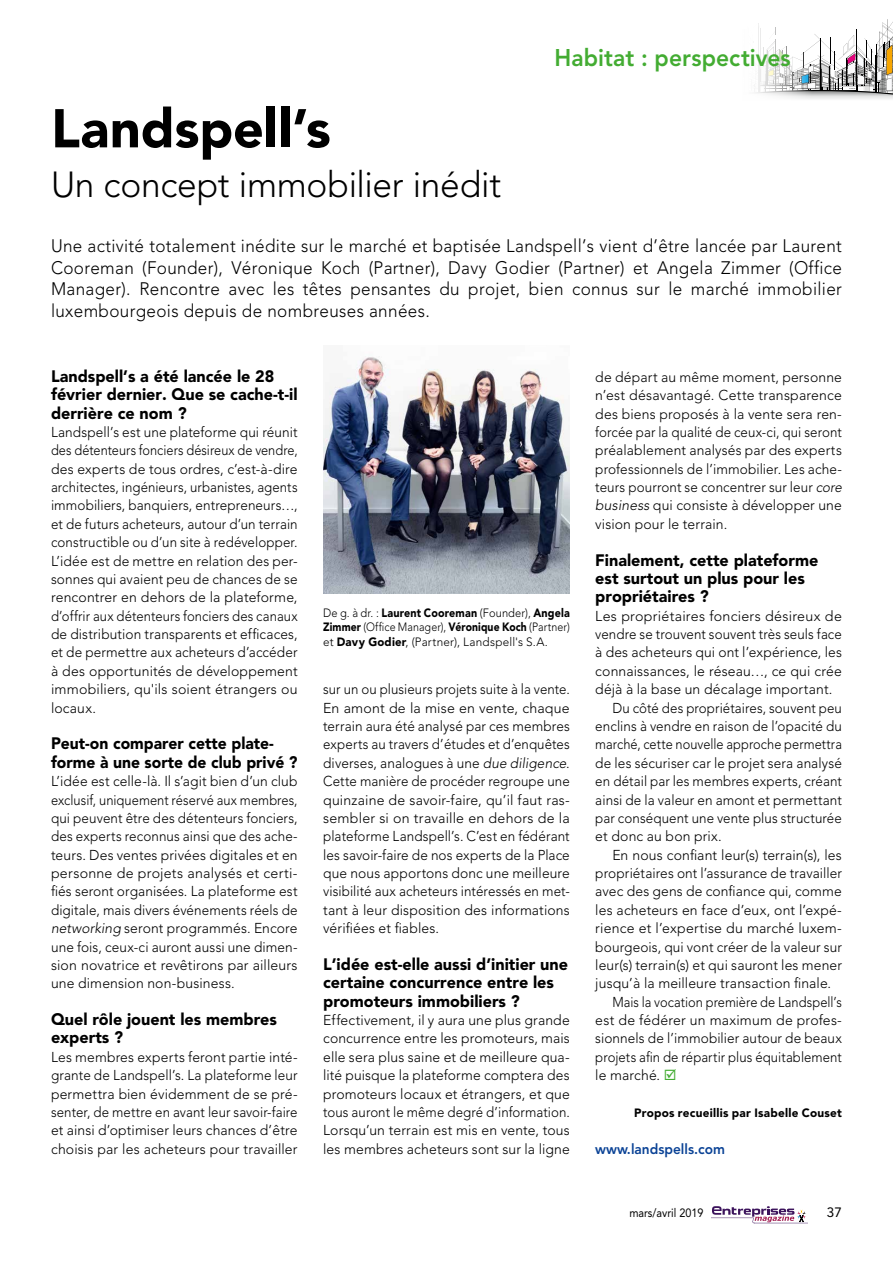
<style>
.page{position:relative;width:893px;height:1263px;background:#fff}
.page>*{position:absolute;margin:0;border:0;box-sizing:border-box;transform-origin:0 0}
.t1{font:900 54px "Avenir";color:#000}
.t2{font:300 36px "Avenir";letter-spacing:-.005em;color:#000}
.t3{font:800 24px "Avenir";color:#43ac32;scale:.95 1}
.t4{font:300 18px/21.6px "Avenir";letter-spacing:.02em;color:#000;text-align:justify;scale:.95 1}
.t5{font:900 16.5px/18.5px "Avenir";color:#000}
.t6{font:900 16.5px/18.3px "Avenir";color:#000;scale:.95 1}
.t7{font:300 14.25px/18.3px "Avenir";letter-spacing:.01em;color:#000;text-align:justify}
.t8{font:300 14.25px/18.5px "Avenir";letter-spacing:.01em;color:#000;text-align:justify;scale:.95 1}
.t9{font:300 14.25px/18.3px "Avenir";letter-spacing:.01em;color:#000;text-align:justify;scale:.93 1}
.t10{font:300 14.25px "Avenir";letter-spacing:.01em;color:#000;scale:.96 1}
.t11{font:300 14.25px "Avenir";letter-spacing:.01em;color:#000;scale:.94 1}
.t12{font:300 14.25px "Avenir";letter-spacing:.01em;color:#000;scale:.9 1}
.t13{font:300 14.25px "Avenir";letter-spacing:.01em;color:#000;scale:.92 1}
.t14{font:800 14.25px "Avenir";color:#0b4396;scale:.96 1}
.t15{font:13.5px "Avenir";color:#000}
.t16{font:300 12px/14.4px "Avenir";letter-spacing:.015em;color:#000;text-align:justify;scale:.92 1}
.t17{font:900 12px "Avenir";letter-spacing:.02em;color:#000}
.t18{font:12px "Avenir";color:#000;scale:.9 1}
.s1{font-style:italic}
.s2{font-weight:900}
.s3{color:#43ac32}
</style>
<div class="page">
<svg style="left:712px;top:1206px;width:96px;height:17px"></svg>
<svg style="left:755px;top:19px;width:138px;height:80px"></svg>
<img style="left:323px;top:357px;width:247px;height:236px">
<h3 class="t3" style="left:554px;top:44px;width:250px">Habitat : perspectives</h3>
<h1 class="t1" style="left:51px;top:96px;width:281px">Landspell’s</h1>
<h2 class="t2" style="left:51px;top:163px;width:452px">Un concept immobilier inédit</h2>
<p class="t4" style="left:51px;top:235px;width:834px">Une activité totalement inédite sur le marché et baptisée Landspell’s vient d’être lancée par Laurent Cooreman (Founder), Véronique Koch (Partner), Davy Godier (Partner) et Angela Zimmer (Office Manager). Rencontre avec les têtes pensantes du projet, bien connus sur le marché immobilier luxembourgeois depuis de nombreuses années.</p>
<p class="t5" style="left:51px;top:367px;width:248px">Landspell’s a été lancée le 28 février dernier. Que se cache-t-il derrière ce nom ?</p>
<p class="t8" style="left:51px;top:423px;width:261px">Landspell’s est une plateforme qui réunit des détenteurs fonciers désireux de vendre, des experts de tous ordres, c’est-à-dire architectes, ingénieurs, urbanistes, agents immobiliers, banquiers, entrepreneurs…, et de futurs acheteurs, autour d’un terrain constructible ou d’un site à redévelopper.<br>L’idée est de mettre en relation des per&shy;sonnes qui avaient peu de chances de se rencontrer en dehors de la plateforme, d’offrir aux détenteurs fonciers des canaux de distribution transparents et efficaces, et de permettre aux acheteurs d’accéder à des opportunités de développement immobiliers, qu'ils soient étrangers ou locaux.</p>
<p class="t6" style="left:51px;top:734px;width:261px">Peut-on comparer cette plate&shy;forme à une sorte de club privé ?</p>
<p class="t7" style="left:51px;top:772px;width:248px">L’idée est celle-là. Il s’agit bien d’un club exclusif, uniquement réservé aux membres, qui peuvent être des détenteurs fonciers, des experts reconnus ainsi que des ache&shy;teurs. Des ventes privées digitales et en personne de projets analysés et certi&shy;fiés seront organisées. La plateforme est digitale, mais divers événements réels de <span class="s1">networking</span> seront programmés. Encore une fois, ceux-ci auront aussi une dimen&shy;sion novatrice et revêtirons par ailleurs une dimension non-business.</p>
<p class="t5" style="left:51px;top:1010px;width:228px">Quel rôle jouent les membres experts ?</p>
<p class="t7" style="left:51px;top:1048px;width:248px">Les membres experts feront partie inté&shy;grante de Landspell’s. La plateforme leur permettra bien évidemment de se pré&shy;senter, de mettre en avant leur savoir-faire et ainsi d’optimiser leurs chances d’être choisis par les acheteurs pour travailler</p>
<p class="t16" style="left:323px;top:605px;width:270px">De g. à dr. : <span class="s2">Laurent Cooreman</span> (Founder), <span class="s2">Angela Zimmer</span> (Office Manager), <span class="s2">Véronique Koch</span> (Partner) et <span class="s2">Davy Godier</span>, (Partner), Landspell's S.A.</p>
<p class="t9" style="left:323px;top:680px;width:267px">sur un ou plusieurs projets suite à la vente.<br>En amont de la mise en vente, chaque terrain aura été analysé par ces membres experts au travers d’études et d’enquêtes diverses, analogues à une <span class="s1">due diligence</span>.<br>Cette manière de procéder regroupe une quinzaine de savoir-faire, qu’il faut ras&shy;sembler si on travaille en dehors de la plateforme Landspell’s. C’est en fédérant les savoir-faire de nos experts de la Place que nous apportons donc une meilleure visibilité aux acheteurs intéressés en met&shy;tant à leur disposition des informations vérifiées et fiables.</p>
<p class="t5" style="left:323px;top:955px;width:246px">L’idée est-elle aussi d’initier une certaine concurrence entre les promoteurs immobiliers ?</p>
<p class="t7" style="left:323px;top:1011px;width:248px">Effectivement, il y aura une plus grande concurrence entre les promoteurs, mais elle sera plus saine et de meilleure qua&shy;lité puisque la plateforme comptera des promoteurs locaux et étrangers, et que tous auront le même degré d’information.<br>Lorsqu’un terrain est mis en vente, tous les membres acheteurs sont sur la ligne</p>
<p class="t7" style="left:595px;top:368px;width:248px">de départ au même moment, personne n’est désavantagé. Cette transparence des biens proposés à la vente sera ren&shy;forcée par la qualité de ceux-ci, qui seront préalablement analysés par des experts professionnels de l’immobilier. Les ache&shy;teurs pourront se concentrer sur leur <span class="s1">core business</span> qui consiste à développer une vision pour le terrain.</p>
<p class="t5" style="left:595px;top:550px;width:225px">Finalement, cette plateforme est surtout un plus pour les propriétaires ?</p>
<p class="t7" style="left:595px;top:607px;width:248px">Les propriétaires fonciers désireux de</p>
<p class="t11" style="left:595px;top:626px;width:264px">vendre se trouvent souvent très seuls face</p>
<p class="t7" style="left:595px;top:643px;width:248px">à des acheteurs qui ont l’expérience, les</p>
<p class="t7" style="left:595px;top:662px;width:248px">connaissances, le réseau…, ce qui crée</p>
<p class="t7" style="left:595px;top:680px;width:239px">déjà à la base un décalage important.</p>
<p class="t9" style="left:612px;top:698px;width:248px">Du côté des propriétaires, souvent peu</p>
<p class="t8" style="left:595px;top:717px;width:261px">enclins à vendre en raison de l’opacité du</p>
<p class="t12" style="left:595px;top:736px;width:276px">marché, cette nouvelle approche permettra</p>
<p class="t10" style="left:595px;top:754px;width:258px">de les sécuriser car le projet sera analysé</p>
<p class="t11" style="left:595px;top:773px;width:264px">en détail par les membres experts, créant</p>
<p class="t8" style="left:595px;top:790px;width:261px">ainsi de la valeur en amont et permettant</p>
<p class="t11" style="left:595px;top:809px;width:264px">par conséquent une vente plus structurée</p>
<p class="t7" style="left:595px;top:827px;width:128px">et donc au bon prix.</p>
<p class="t7" style="left:612px;top:845px;width:231px">En nous confiant leur(s) terrain(s), les</p>
<p class="t10" style="left:595px;top:865px;width:258px">propriétaires ont l’assurance de travailler</p>
<p class="t7" style="left:595px;top:882px;width:248px">avec des gens de confiance qui, comme</p>
<p class="t7" style="left:595px;top:901px;width:248px">les acheteurs en face d’eux, ont l’expé-</p>
<p class="t7" style="left:595px;top:919px;width:248px">rience et l’expertise du marché luxem-</p>
<p class="t10" style="left:595px;top:938px;width:258px">bourgeois, qui vont créer de la valeur sur</p>
<p class="t7" style="left:595px;top:956px;width:248px">leur(s) terrain(s) et qui sauront les mener</p>
<p class="t7" style="left:595px;top:974px;width:237px">jusqu’à la meilleure transaction finale.</p>
<p class="t12" style="left:612px;top:993px;width:257px">Mais la vocation première de Landspell’s</p>
<p class="t7" style="left:595px;top:1011px;width:248px">est de fédérer un maximum de profes-</p>
<p class="t8" style="left:595px;top:1029px;width:261px">sionnels de l’immobilier autour de beaux</p>
<p class="t13" style="left:595px;top:1048px;width:270px">projets afin de répartir plus équitablement</p>
<p class="t7" style="left:595px;top:1066px;width:83px">le marché. <span class="s3">☑</span></p>
<p class="t17" style="left:634px;top:1105px;width:209px">Propos recueillis par Isabelle Couset</p>
<p class="t14" style="left:595px;top:1140px;width:137px">www.landspells.com</p>
<p class="t18" style="left:629px;top:1206px;width:84px">mars/avril 2019</p>
<p class="t15" style="left:827px;top:1204px;width:17px">37</p>
</div>
